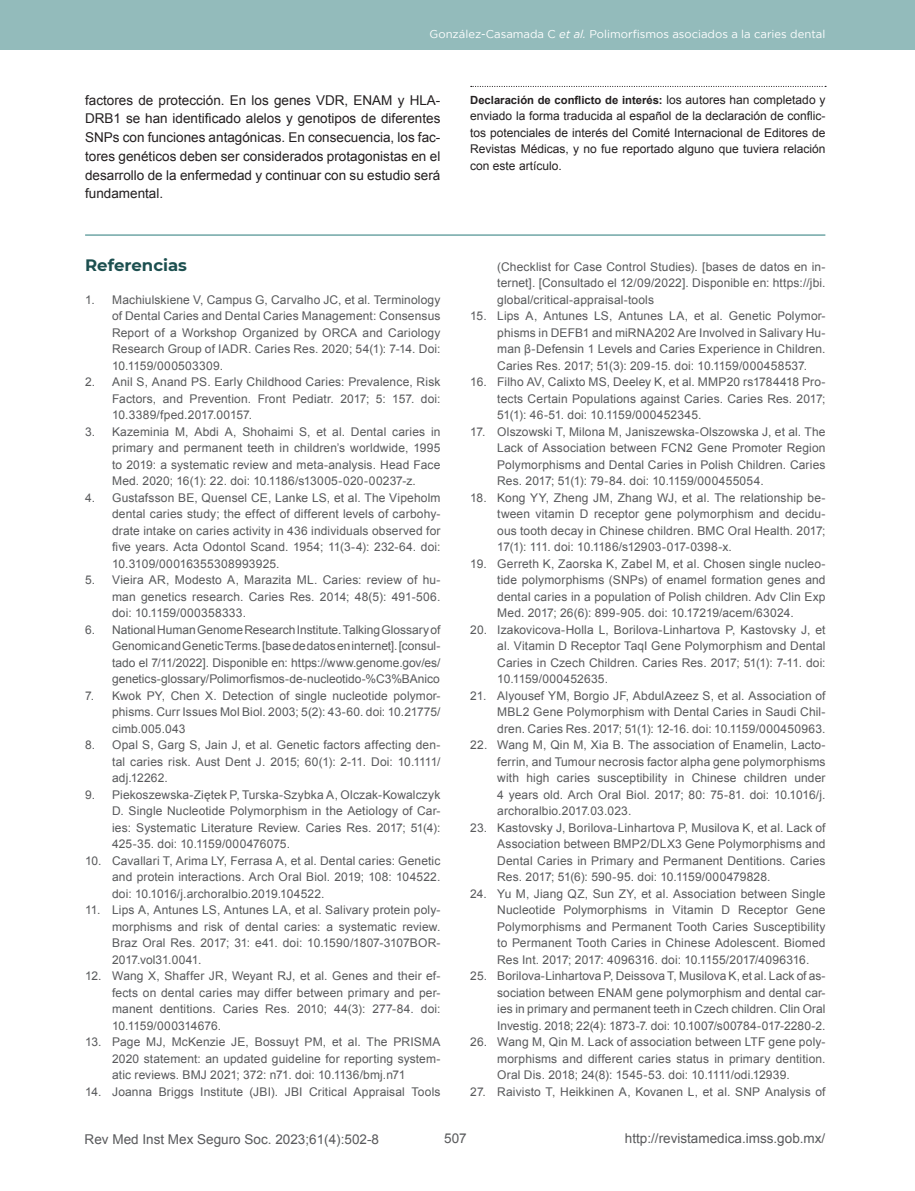
<style>
.page{position:relative;width:915px;height:1191px;background:#fff}
.page>*{position:absolute;margin:0;border:0;box-sizing:border-box;transform-origin:0 0}
.t1{font:700 16.5px "Montserrat";color:#1c4f4f}
.t2{font:13.5px/18.8px "Arial";color:#231f20;text-align:justify}
.t3{font:13.5px "Arial";color:#58595b}
.t4{font:12px/16.5px "Arial";letter-spacing:.01em;color:#58595b;text-align:justify}
.t5{font:12px/16.5px "Arial";color:#231f20;text-align:justify}
.t6{font:11.25px "Gotham";color:#fff}
.t7{font:700 11.25px "Arial";color:#231f20}
.s1{font-style:italic}
.s2{font-weight:400;font-size:12px}
</style>
<div class="page">
<div style="left:0;top:0;width:914px;height:50px;background:#93bbbb"></div>
<hr style="left:85px;top:234px;width:740px;height:2px;background:#70a6a6">
<svg style="left:470px;top:86px;width:355px;height:1px"></svg>
<p class="t6" style="left:429px;top:28px;width:397px">González-Casamada C <span class="s1">et al.</span> Polimorfismos asociados a la caries dental</p>
<p class="t2" style="left:85px;top:91px;width:357px">factores de protección. En los genes VDR, ENAM y HLA-DRB1 se han identificado alelos y genotipos de diferentes SNPs con funciones antagónicas. En consecuencia, los fac&shy;tores genéticos deben ser considerados protagonistas en el desarrollo de la enfermedad y continuar con su estudio será fundamental.</p>
<p class="t7" style="left:470px;top:92px;width:357px">Declaración de conflicto de interés: <span class="s2">los autores han completado y</span></p>
<p class="t5" style="left:470px;top:108px;width:357px">enviado la forma traducida al español de la declaración de conflic&shy;tos potenciales de interés del Comité Internacional de Editores de Revistas Médicas, y no fue reportado alguno que tuviera relación con este artículo.</p>
<h1 class="t1" style="left:85px;top:253px;width:103px">Referencias</h1>
<p class="t4" style="left:112px;top:291px;width:330px;text-indent:-27px">1. Machiulskiene V, Campus G, Carvalho JC, et al. Terminology of Dental Caries and Dental Caries Management: Consensus Report of a Workshop Organized by ORCA and Cariology Research Group of IADR. Caries Res. 2020; 54(1): 7-14. Doi:<br>10.1159/000503309.</p>
<p class="t4" style="left:112px;top:374px;width:330px;text-indent:-27px">2. Anil S, Anand PS. Early Childhood Caries: Prevalence, Risk Factors, and Prevention. Front Pediatr. 2017; 5: 157. doi:<br>10.3389/fped.2017.00157.</p>
<p class="t4" style="left:112px;top:423px;width:330px;text-indent:-27px">3. Kazeminia M, Abdi A, Shohaimi S, et al. Dental caries in primary and permanent teeth in children’s worldwide, 1995 to 2019: a systematic review and meta-analysis. Head Face Med. 2020; 16(1): 22. doi: 10.1186/s13005-020-00237-z.</p>
<p class="t4" style="left:112px;top:489px;width:330px;text-indent:-27px">4. Gustafsson BE, Quensel CE, Lanke LS, et al. The Vipeholm dental caries study; the effect of different levels of carbohy&shy;drate intake on caries activity in 436 individuals observed for five years. Acta Odontol Scand. 1954; 11(3-4): 232-64. doi:<br>10.3109/00016355308993925.</p>
<p class="t4" style="left:112px;top:572px;width:330px;text-indent:-27px">5. Vieira AR, Modesto A, Marazita ML. Caries: review of hu&shy;man genetics research. Caries Res. 2014; 48(5): 491-506. doi: 10.1159/000358333.</p>
<p class="t4" style="left:112px;top:621px;width:330px;text-indent:-27px">6. National Human Genome Research Institute. Talking Glossary of Genomic and Genetic Terms. [base de datos en internet]. [consul&shy;tado el 7/11/2022]. Disponible en: https://www.genome.gov/es/ genetics-glossary/Polimorfismos-de-nucleotido-%C3%BAnico</p>
<p class="t4" style="left:112px;top:687px;width:330px;text-indent:-27px">7. Kwok PY, Chen X. Detection of single nucleotide polymor&shy;phisms. Curr Issues Mol Biol. 2003; 5(2): 43-60. doi: 10.21775/ cimb.005.043</p>
<p class="t4" style="left:112px;top:737px;width:330px;text-indent:-27px">8. Opal S, Garg S, Jain J, et al. Genetic factors affecting den&shy;tal caries risk. Aust Dent J. 2015; 60(1): 2-11. Doi: 10.1111/ adj.12262.</p>
<p class="t4" style="left:112px;top:786px;width:330px;text-indent:-27px">9. Piekoszewska-Ziętek P, Turska-Szybka A, Olczak-Kowalczyk D. Single Nucleotide Polymorphism in the Aetiology of Car&shy;ies: Systematic Literature Review. Caries Res. 2017; 51(4):<br>425-35. doi: 10.1159/000476075.</p>
<p class="t4" style="left:112px;top:852px;width:330px;text-indent:-27px">10. Cavallari T, Arima LY, Ferrasa A, et al. Dental caries: Genetic and protein interactions. Arch Oral Biol. 2019; 108: 104522. doi: 10.1016/j.archoralbio.2019.104522.</p>
<p class="t4" style="left:112px;top:902px;width:330px;text-indent:-27px">11. Lips A, Antunes LS, Antunes LA, et al. Salivary protein poly&shy;morphisms and risk of dental caries: a systematic review.<br>Braz Oral Res. 2017; 31: e41. doi: 10.1590/1807-3107BOR-2017.vol31.0041.</p>
<p class="t4" style="left:112px;top:968px;width:330px;text-indent:-27px">12. Wang X, Shaffer JR, Weyant RJ, et al. Genes and their ef&shy;fects on dental caries may differ between primary and per&shy;manent dentitions. Caries Res. 2010; 44(3): 277-84. doi:<br>10.1159/000314676.</p>
<p class="t4" style="left:112px;top:1034px;width:330px;text-indent:-27px">13. Page MJ, McKenzie JE, Bossuyt PM, et al. The PRISMA 2020 statement: an updated guideline for reporting system&shy;atic reviews. BMJ 2021; 372: n71. doi: 10.1136/bmj.n71</p>
<p class="t4" style="left:85px;top:1083px;width:357px">14. Joanna Briggs Institute (JBI). JBI Critical Appraisal Tools</p>
<p class="t4" style="left:497px;top:258px;width:330px">(Checklist for Case Control Studies). [bases de datos en in&shy;ternet]. [Consultado el 12/09/2022]. Disponible en: https://jbi. global/critical-appraisal-tools</p>
<p class="t4" style="left:497px;top:308px;width:330px;text-indent:-27px">15. Lips A, Antunes LS, Antunes LA, et al. Genetic Polymor&shy;phisms in DEFB1 and miRNA202 Are Involved in Salivary Hu&shy;man β-Defensin 1 Levels and Caries Experience in Children.<br>Caries Res. 2017; 51(3): 209-15. doi: 10.1159/000458537.</p>
<p class="t4" style="left:497px;top:374px;width:330px;text-indent:-27px">16. Filho AV, Calixto MS, Deeley K, et al. MMP20 rs1784418 Pro&shy;tects Certain Populations against Caries. Caries Res. 2017; 51(1): 46-51. doi: 10.1159/000452345.</p>
<p class="t4" style="left:497px;top:423px;width:330px;text-indent:-27px">17. Olszowski T, Milona M, Janiszewska-Olszowska J, et al. The Lack of Association between FCN2 Gene Promoter Region Polymorphisms and Dental Caries in Polish Children. Caries Res. 2017; 51(1): 79-84. doi: 10.1159/000455054.</p>
<p class="t4" style="left:497px;top:489px;width:330px;text-indent:-27px">18. Kong YY, Zheng JM, Zhang WJ, et al. The relationship be&shy;tween vitamin D receptor gene polymorphism and decidu&shy;ous tooth decay in Chinese children. BMC Oral Health. 2017; 17(1): 111. doi: 10.1186/s12903-017-0398-x.</p>
<p class="t4" style="left:497px;top:555px;width:330px;text-indent:-27px">19. Gerreth K, Zaorska K, Zabel M, et al. Chosen single nucleo&shy;tide polymorphisms (SNPs) of enamel formation genes and dental caries in a population of Polish children. Adv Clin Exp Med. 2017; 26(6): 899-905. doi: 10.17219/acem/63024.</p>
<p class="t4" style="left:497px;top:621px;width:330px;text-indent:-27px">20. Izakovicova-Holla L, Borilova-Linhartova P, Kastovsky J, et al. Vitamin D Receptor TaqI Gene Polymorphism and Dental Caries in Czech Children. Caries Res. 2017; 51(1): 7-11. doi:<br>10.1159/000452635.</p>
<p class="t4" style="left:497px;top:687px;width:330px;text-indent:-27px">21. Alyousef YM, Borgio JF, AbdulAzeez S, et al. Association of MBL2 Gene Polymorphism with Dental Caries in Saudi Chil&shy;dren. Caries Res. 2017; 51(1): 12-16. doi: 10.1159/000450963.</p>
<p class="t4" style="left:497px;top:737px;width:330px;text-indent:-27px">22. Wang M, Qin M, Xia B. The association of Enamelin, Lacto&shy;ferrin, and Tumour necrosis factor alpha gene polymorphisms with high caries susceptibility in Chinese children under 4 years old. Arch Oral Biol. 2017; 80: 75-81. doi: 10.1016/j. archoralbio.2017.03.023.</p>
<p class="t4" style="left:497px;top:819px;width:330px;text-indent:-27px">23. Kastovsky J, Borilova-Linhartova P, Musilova K, et al. Lack of Association between BMP2/DLX3 Gene Polymorphisms and Dental Caries in Primary and Permanent Dentitions. Caries Res. 2017; 51(6): 590-95. doi: 10.1159/000479828.</p>
<p class="t4" style="left:497px;top:885px;width:330px;text-indent:-27px">24. Yu M, Jiang QZ, Sun ZY, et al. Association between Single Nucleotide Polymorphisms in Vitamin D Receptor Gene Polymorphisms and Permanent Tooth Caries Susceptibility to Permanent Tooth Caries in Chinese Adolescent. Biomed Res Int. 2017; 2017: 4096316. doi: 10.1155/2017/4096316.</p>
<p class="t4" style="left:497px;top:968px;width:330px;text-indent:-27px">25. Borilova-Linhartova P, Deissova T, Musilova K, et al. Lack of as&shy;sociation between ENAM gene polymorphism and dental car&shy;ies in primary and permanent teeth in Czech children. Clin Oral Investig. 2018; 22(4): 1873-7. doi: 10.1007/s00784-017-2280-2.</p>
<p class="t4" style="left:497px;top:1034px;width:330px;text-indent:-27px">26. Wang M, Qin M. Lack of association between LTF gene poly&shy;morphisms and different caries status in primary dentition.<br>Oral Dis. 2018; 24(8): 1545-53. doi: 10.1111/odi.12939.</p>
<p class="t4" style="left:470px;top:1083px;width:357px">27. Raivisto T, Heikkinen A, Kovanen L, et al. SNP Analysis of</p>
<p class="t3" style="left:85px;top:1130px;width:296px">Rev Med Inst Mex Seguro Soc. 2023;61(4):502-8</p>
<p class="t3" style="left:444px;top:1129px;width:24px">507</p>
<p class="t3" style="left:624px;top:1129px;width:202px">http://revistamedica.imss.gob.mx/</p>
</div>
